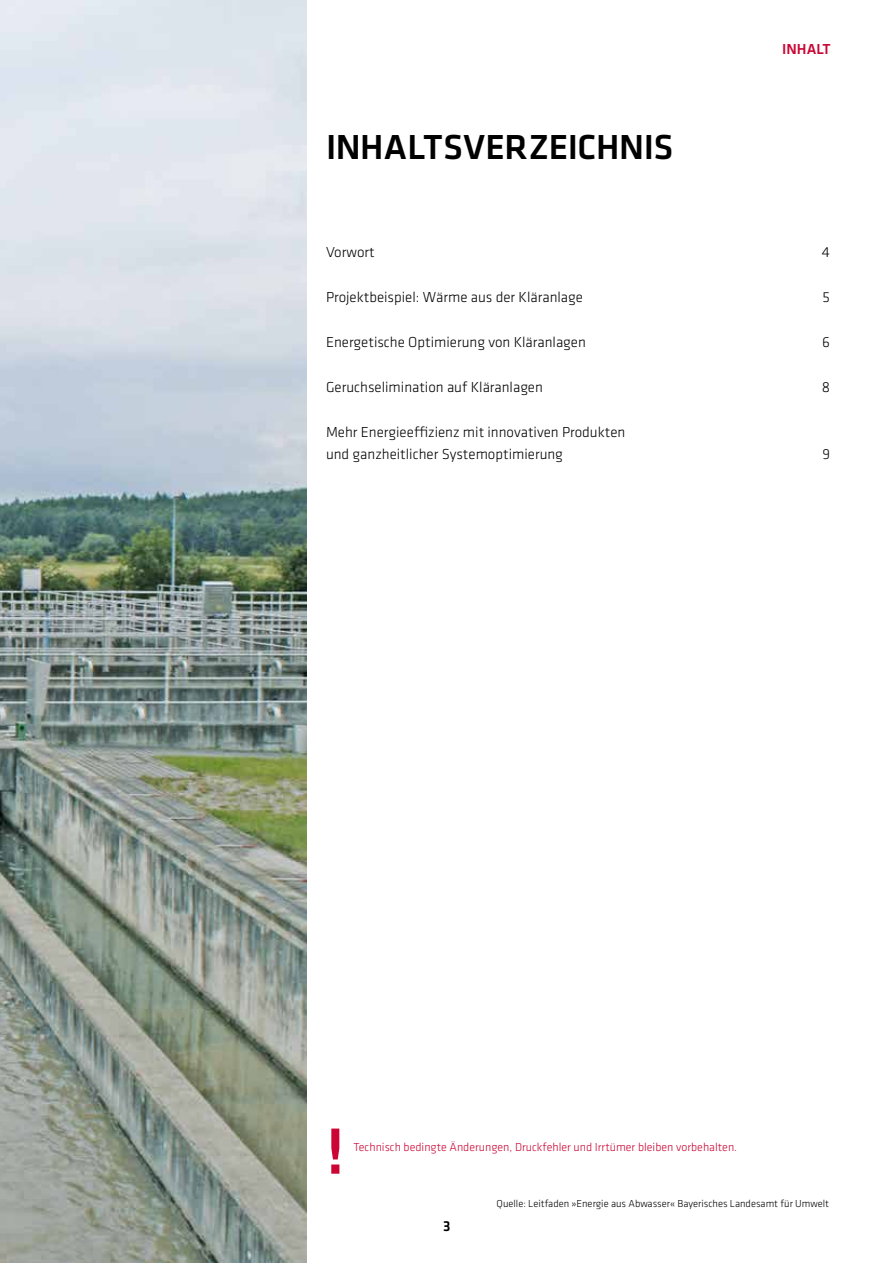
<style>
.page{position:relative;width:893px;height:1263px;background:#fff}
.page>*{position:absolute;margin:0;border:0;box-sizing:border-box;transform-origin:0 0}
.t1{font:500 65.7px "GC Klavika";color:#cb0634}
.t2{font:500 36px "GC Klavika";color:#000}
.t3{font:300 15px/22.5px "GC Klavika";color:#000}
.t4{font:500 15px "GC Klavika";color:#cb0634}
.t5{font:500 15px "GC Klavika";color:#000}
.t6{font:300 12px "GC Klavika";color:#cb0634}
.t7{font:300 10.5px "GC Klavika";color:#000}
</style>
<div class="page">
<img style="left:0;top:0;width:306px;height:1263px">
<h2 class="t2" style="left:326px;top:123px;width:349px">INHALTSVERZEICHNIS</h2>
<p class="t4" style="left:782px;top:39px;width:50px">I NHALT</p>
<p class="t3" style="left:326px;top:240px;width:50px">Vorwort</p>
<p class="t3" style="left:822px;top:240px;width:10px">4</p>
<p class="t3" style="left:326px;top:285px;width:258px">Projektbeispiel: Wärme aus der Kläranlage</p>
<p class="t3" style="left:823px;top:285px;width:9px">5</p>
<p class="t3" style="left:326px;top:330px;width:261px">Energetische Optimierung von Kläranlagen</p>
<p class="t3" style="left:822px;top:330px;width:9px">6</p>
<p class="t3" style="left:326px;top:375px;width:218px">Geruchselimination auf Kläranlagen</p>
<p class="t3" style="left:822px;top:375px;width:10px">8</p>
<p class="t3" style="left:326px;top:420px;width:301px">Mehr Energieeffizienz mit innovativen Produkten und ganzheitlicher Systemoptimierung</p>
<p class="t3" style="left:822px;top:443px;width:9px">9</p>
<h1 class="t1" style="left:326px;top:1107px;width:20px">!</h1>
<p class="t6" style="left:354px;top:1139px;width:385px">Technisch bedingte Änderungen, Druckfehler und Irrtümer bleiben vorbehalten.</p>
<p class="t5" style="left:443px;top:1216px;width:9px">3</p>
<p class="t7" style="left:497px;top:1197px;width:334px">Quelle: Leitfaden »Energie aus Abwasser« Bayerisches Landesamt für Umwelt</p>
</div>
